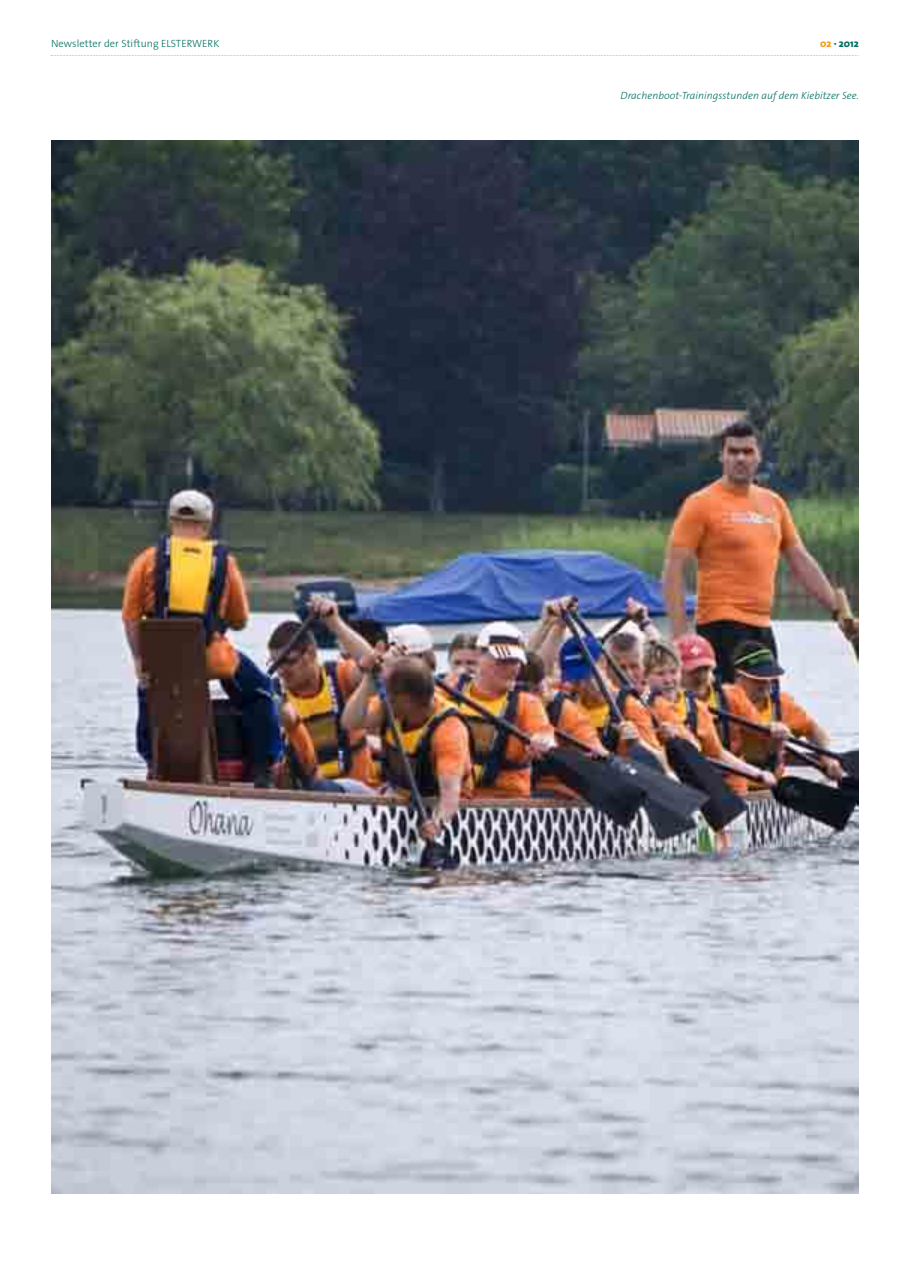
<style>
.page{position:relative;width:910px;height:1280px;background:#fff}
.page>*{position:absolute;margin:0;border:0;box-sizing:border-box;transform-origin:0 0}
.t1{font:italic 300 10.5px "The Sans Os F";letter-spacing:.005em;color:#016f60}
.t2{font:300 10.5px "The Sans Os F";letter-spacing:.005em;color:#016f60}
.t3{font:800 10.5px "The Sans Os F";letter-spacing:.005em;color:#016f60}
.s1{color:#f89c1c}
</style>
<div class="page">
<svg style="left:51px;top:55px;width:809px;height:1px"></svg>
<img style="left:52px;top:140px;width:807px;height:1054px">
<p class="t2" style="left:51px;top:39px;width:170px">Newsletter der Stiftung ELSTERWERK</p>
<p class="t3" style="left:820px;top:39px;width:40px"><span class="s1">02</span> · 2012</p>
<p class="t1" style="left:621px;top:91px;width:240px">Drachenboot-Trainingsstunden auf dem Kiebitzer See.</p>
</div>
